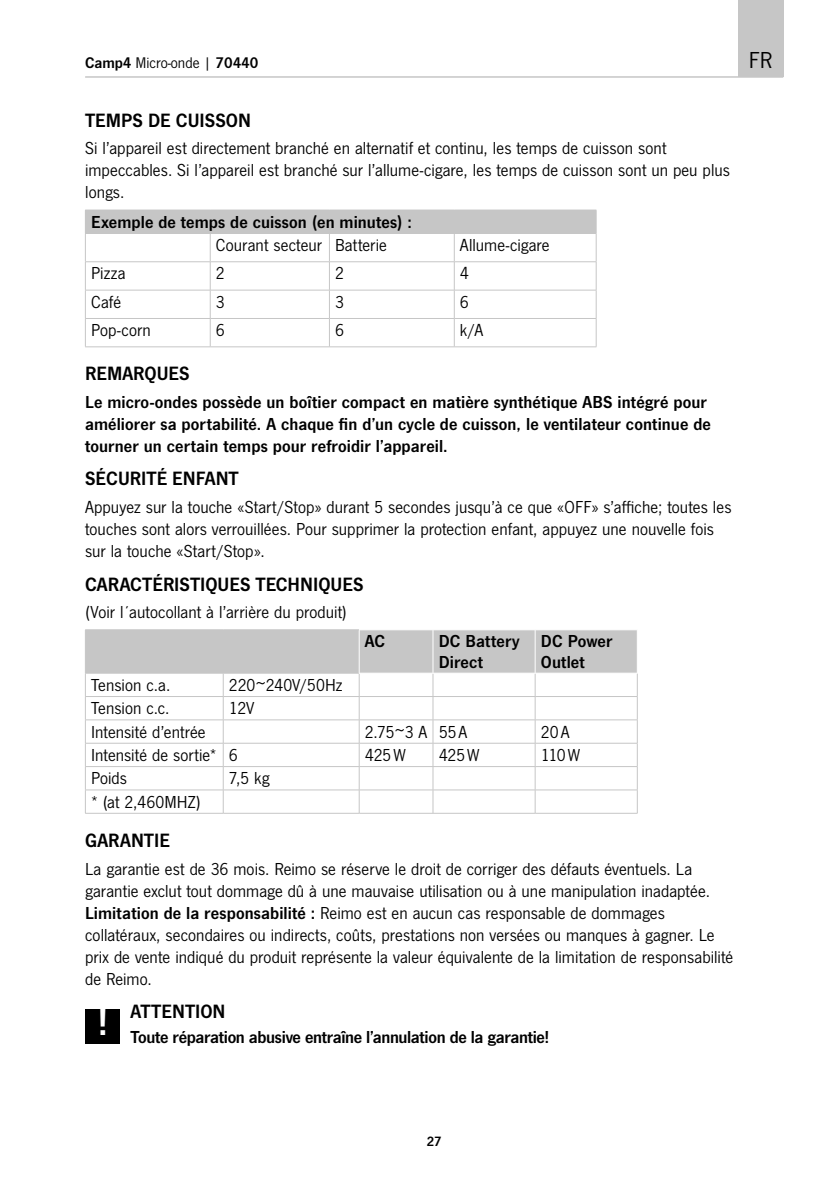
<style>
.page{position:relative;width:840px;height:1191px;background:#fff}
.page>*{position:absolute;margin:0;border:0;box-sizing:border-box;transform-origin:0 0}
.HEAD_Versalien_Absta{font:40px "News Got Dem";color:#fff}
.t1{font:24px "News Got";color:#000}
.HEAD_Versalien_Absta-2{font:20px "News Got Dem";color:#000}
._2023_Fließtext_9_11{font:18px/22px "News Got";letter-spacing:.005em;color:#000}
._2023_Fließtext_9_11-2{font:18px/22px "News Got Dem";letter-spacing:.005em;color:#000}
._2023_Fließtext_9_1{font:18px/22px "News Got";letter-spacing:.005em;color:#000}
._2023_Fließtext_9_11-3{font:18px "News Got Dem";letter-spacing:-.02em;color:#000}
._2023_Fließtext_9_10{font:18px/20px "News Got Dem";letter-spacing:.01em;color:#000}
.t2{font:16px "News Got";color:#000}
.t3{font:14px "News Got Dem";color:#000}
.s1{font-family:"News Got Dem"}
</style>
<div class="page">
<hr style="left:85px;top:76px;width:697px;height:2px;background:#c6c6c6">
<div style="left:737px;top:0;width:45px;height:76px;background:#c6c6c6"></div>
<div style="left:85px;top:210px;width:511px;height:23px;background:#c6c6c6"></div>
<hr style="left:85px;top:233px;width:125px;height:1px;background:#c6c6c6">
<hr style="left:210px;top:233px;width:119px;height:1px;background:#c6c6c6">
<hr style="left:329px;top:233px;width:125px;height:1px;background:#c6c6c6">
<hr style="left:454px;top:233px;width:142px;height:1px;background:#c6c6c6">
<hr style="left:85px;top:261px;width:125px;height:1px;background:#c6c6c6">
<hr style="left:210px;top:261px;width:119px;height:1px;background:#c6c6c6">
<hr style="left:329px;top:261px;width:125px;height:1px;background:#c6c6c6">
<hr style="left:454px;top:261px;width:142px;height:1px;background:#c6c6c6">
<hr style="left:454px;top:290px;width:142px;height:1px;background:#c6c6c6">
<hr style="left:454px;top:318px;width:142px;height:1px;background:#c6c6c6">
<hr style="left:454px;top:346px;width:142px;height:1px;background:#c6c6c6">
<hr style="left:85px;top:290px;width:125px;height:1px;background:#c6c6c6">
<hr style="left:210px;top:290px;width:119px;height:1px;background:#c6c6c6">
<hr style="left:329px;top:290px;width:125px;height:1px;background:#c6c6c6">
<hr style="left:85px;top:318px;width:125px;height:1px;background:#c6c6c6">
<hr style="left:210px;top:318px;width:119px;height:1px;background:#c6c6c6">
<svg style="left:210px;top:234px;width:1px;height:112px"></svg>
<hr style="left:329px;top:318px;width:125px;height:1px;background:#c6c6c6">
<svg style="left:329px;top:234px;width:1px;height:112px"></svg>
<svg style="left:453px;top:234px;width:1px;height:112px"></svg>
<hr style="left:85px;top:346px;width:125px;height:1px;background:#c6c6c6">
<hr style="left:210px;top:346px;width:119px;height:1px;background:#c6c6c6">
<hr style="left:329px;top:346px;width:125px;height:1px;background:#c6c6c6">
<svg style="left:85px;top:234px;width:1px;height:112px"></svg>
<svg style="left:595px;top:234px;width:1px;height:112px"></svg>
<svg style="left:85px;top:630px;width:552px;height:183px"></svg>
<hr style="left:85px;top:813px;width:138px;height:1px;background:#c6c6c6">
<hr style="left:223px;top:813px;width:136px;height:1px;background:#c6c6c6">
<hr style="left:359px;top:813px;width:74px;height:1px;background:#c6c6c6">
<hr style="left:433px;top:813px;width:102px;height:1px;background:#c6c6c6">
<hr style="left:535px;top:813px;width:102px;height:1px;background:#c6c6c6">
<hr style="left:85px;top:629px;width:138px;height:1px;background:#c6c6c6">
<hr style="left:85px;top:630px;width:1px;height:43px;background:#c6c6c6">
<hr style="left:223px;top:629px;width:136px;height:1px;background:#c6c6c6">
<div style="left:85px;top:1009px;width:34px;height:34px;background:#000"></div>
<p class="t2" style="left:85px;top:54px;width:175px"><span class="s1">Camp4</span> Micro-onde | <span class="s1">70440</span></p>
<h2 class="t1" style="left:748px;top:47px;width:25px">FR</h2>
<p class="HEAD_Versalien_Absta-2" style="left:85px;top:108px;width:167px">TEMPS DE CUISSON</p>
<p class="_2023_Fließtext_9_1" style="left:85px;top:138px;width:646px">Si l’appareil est directement branché en alternatif et continu, les temps de cuisson sont impeccables. Si l’appareil est branché sur l’allume-cigare, les temps de cuisson sont un peu plus longs.</p>
<p class="_2023_Fließtext_9_11-2" style="left:91px;top:211px;width:322px">Exemple de temps de cuisson (en minutes) :</p>
<p class="_2023_Fließtext_9_11" style="left:216px;top:234px;width:108px">Courant secteur</p>
<p class="_2023_Fließtext_9_11" style="left:335px;top:234px;width:53px">Batterie</p>
<p class="_2023_Fließtext_9_11" style="left:459px;top:234px;width:91px">Allume-cigare</p>
<p class="_2023_Fließtext_9_11" style="left:91px;top:263px;width:36px">Pizza</p>
<p class="_2023_Fließtext_9_11" style="left:216px;top:263px;width:10px">2</p>
<p class="_2023_Fließtext_9_11" style="left:335px;top:263px;width:10px">2</p>
<p class="_2023_Fließtext_9_11" style="left:459px;top:263px;width:10px">4</p>
<p class="_2023_Fließtext_9_11" style="left:91px;top:291px;width:32px">Café</p>
<p class="_2023_Fließtext_9_11" style="left:216px;top:291px;width:10px">3</p>
<p class="_2023_Fließtext_9_11" style="left:335px;top:291px;width:10px">3</p>
<p class="_2023_Fließtext_9_11" style="left:459px;top:291px;width:10px">6</p>
<p class="_2023_Fließtext_9_11" style="left:91px;top:319px;width:61px">Pop-corn</p>
<p class="_2023_Fließtext_9_11" style="left:216px;top:319px;width:10px">6</p>
<p class="_2023_Fließtext_9_11" style="left:335px;top:319px;width:10px">6</p>
<p class="_2023_Fließtext_9_11" style="left:459px;top:319px;width:25px">k/A</p>
<p class="HEAD_Versalien_Absta-2" style="left:85px;top:362px;width:106px">REMARQUES</p>
<p class="_2023_Fließtext_9_11-2" style="left:85px;top:391px;width:627px">Le micro-ondes possède un boîtier compact en matière synthétique ABS intégré pour améliorer sa portabilité. A chaque fin d’un cycle de cuisson, le ventilateur continue de tourner un certain temps pour refroidir l’appareil.</p>
<p class="HEAD_Versalien_Absta-2" style="left:85px;top:467px;width:155px">SÉCURITÉ ENFANT</p>
<p class="_2023_Fließtext_9_11" style="left:85px;top:496px;width:647px">Appuyez sur la touche «Start/Stop» durant 5 secondes jusqu’à ce que «OFF» s’affiche; toutes les touches sont alors verrouillées. Pour supprimer la protection enfant, appuyez une nouvelle fois sur la touche «Start/Stop».</p>
<p class="HEAD_Versalien_Absta-2" style="left:85px;top:572px;width:279px">CARACTÉRISTIQUES TECHNIQUES</p>
<p class="_2023_Fließtext_9_11" style="left:85px;top:601px;width:263px">(Voir l´autocollant à l’arrière du produit)</p>
<p class="_2023_Fließtext_9_10" style="left:364px;top:631px;width:22px">AC</p>
<p class="_2023_Fließtext_9_10" style="left:438px;top:631px;width:82px">DC Battery<br>Direct</p>
<p class="_2023_Fließtext_9_10" style="left:540px;top:631px;width:73px">DC Power<br>Outlet</p>
<p class="_2023_Fließtext_9_11" style="left:91px;top:674px;width:81px">Tension c.a.</p>
<p class="_2023_Fließtext_9_11" style="left:229px;top:674px;width:115px">220~240V/50Hz</p>
<p class="_2023_Fließtext_9_11" style="left:91px;top:697px;width:80px">Tension c.c.</p>
<p class="_2023_Fließtext_9_11" style="left:229px;top:697px;width:27px">12V</p>
<p class="_2023_Fließtext_9_11" style="left:91px;top:721px;width:116px">Intensité d’entrée</p>
<p class="_2023_Fließtext_9_11" style="left:364px;top:721px;width:64px">2.75~3 A</p>
<p class="_2023_Fließtext_9_11" style="left:438px;top:721px;width:30px">55A</p>
<p class="_2023_Fließtext_9_11" style="left:540px;top:721px;width:30px">20A</p>
<p class="_2023_Fließtext_9_11" style="left:91px;top:744px;width:127px">Intensité de sortie*</p>
<p class="_2023_Fließtext_9_11" style="left:229px;top:744px;width:10px">6</p>
<p class="_2023_Fließtext_9_11" style="left:364px;top:744px;width:42px">425W</p>
<p class="_2023_Fließtext_9_11" style="left:438px;top:744px;width:42px">425W</p>
<p class="_2023_Fließtext_9_11" style="left:540px;top:744px;width:41px">110W</p>
<p class="_2023_Fließtext_9_11" style="left:91px;top:767px;width:37px">Poids</p>
<p class="_2023_Fließtext_9_11" style="left:229px;top:767px;width:42px">7,5 kg</p>
<p class="_2023_Fließtext_9_11" style="left:91px;top:791px;width:111px">* (at 2,460MHZ)</p>
<p class="HEAD_Versalien_Absta-2" style="left:85px;top:828px;width:86px">GARANTIE</p>
<p class="_2023_Fließtext_9_11" style="left:85px;top:858px;width:626px">La garantie est de 36 mois. Reimo se réserve le droit de corriger des défauts éventuels. La garantie exclut tout dommage dû à une mauvaise utilisation ou à une manipulation inadaptée.</p>
<p class="_2023_Fließtext_9_11" style="left:85px;top:902px;width:649px"><span class="s1">Limitation de la responsabilité :</span> Reimo est en aucun cas responsable de dommages collatéraux, secondaires ou indirects, coûts, prestations non versées ou manques à gagner. Le prix de vente indiqué du produit représente la valeur équivalente de la limitation de responsabilité de Reimo.</p>
<p class="HEAD_Versalien_Absta-2" style="left:130px;top:999px;width:96px">ATTENTION</p>
<p class="HEAD_Versalien_Absta" style="left:97px;top:998px;width:12px">!</p>
<p class="_2023_Fließtext_9_11-3" style="left:130px;top:1026px;width:420px">Toute réparation abusive entraîne l’annulation de la garantie!</p>
<p class="t3" style="left:426px;top:1133px;width:16px">27</p>
</div>
